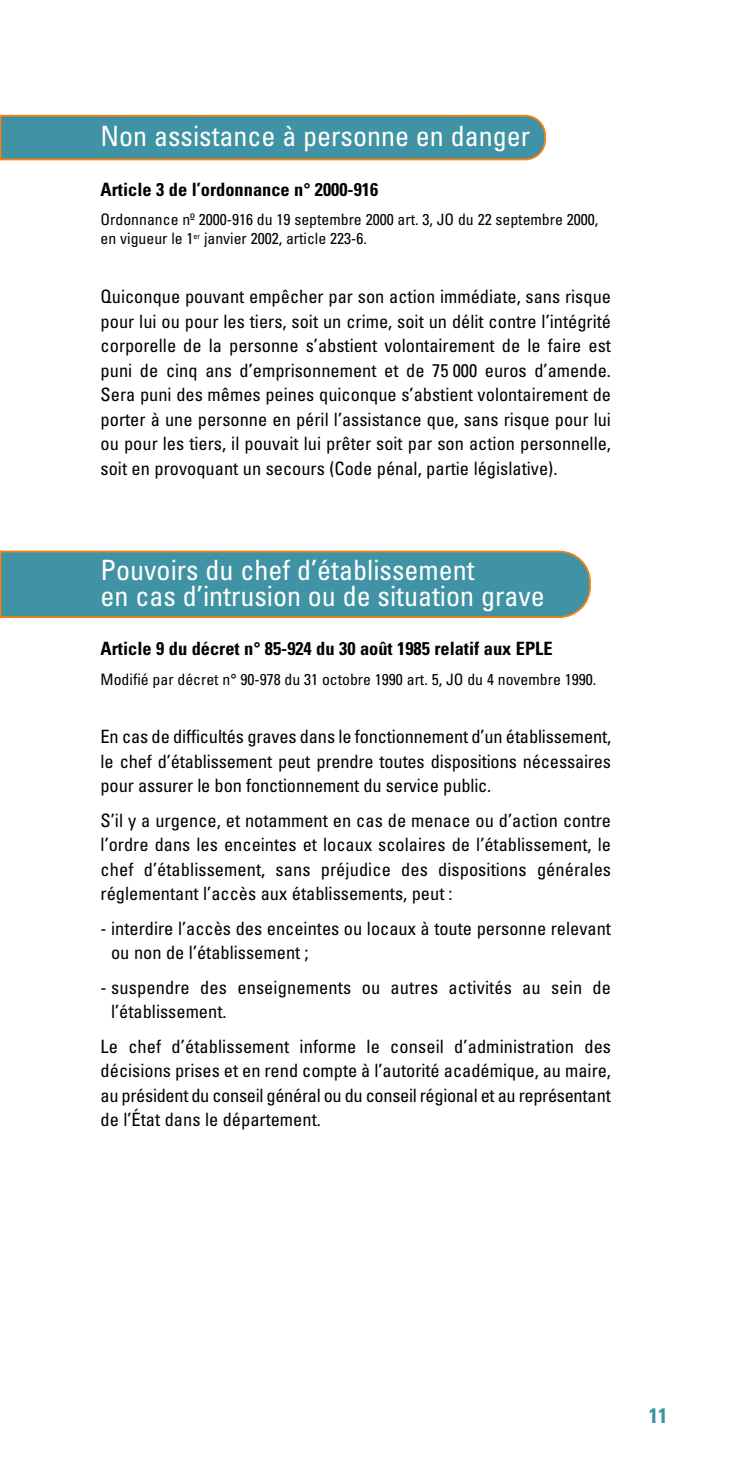
<style>
.page{position:relative;width:737px;height:1474px;background:#fff}
.page>*{position:absolute;margin:0;border:0;box-sizing:border-box;transform-origin:0 0}
.t1{font:condensed 28px/26.2px "Univers";color:#fff}
.t2{font:700 condensed 21px "Univers";color:#4093a4}
.t3{font:condensed 18.38px/24.5px "Univers";color:#000;text-align:justify}
.t4{font:700 condensed 18.38px "Univers";color:#000}
.t5{font:condensed 15.75px/19.2px "Univers";color:#000}
</style>
<div class="page">
<svg style="left:0;top:550px;width:590px;height:68px;background:#4f939a"></svg>
<svg style="left:0;top:115px;width:545px;height:45px;background:#4e9299"></svg>
<h1 class="t1" style="left:101px;top:126px;width:431px">Non assistance à personne en danger</h1>
<p class="t4" style="left:101px;top:183px;width:279px">Article 3 de l’ordonnance n° 2000-916</p>
<p class="t5" style="left:101px;top:211px;width:499px">Ordonnance nº 2000-916 du 19 septembre 2000 art. 3, JO du 22 septembre 2000, en vigueur le 1<sup>er</sup> janvier 2002, article 223-6.</p>
<p class="t3" style="left:101px;top:286px;width:511px">Quiconque pouvant empêcher par son action immédiate, sans risque pour lui ou pour les tiers, soit un crime, soit un délit contre l’intégrité corporelle de la personne s’abstient volontairement de le faire est puni de cinq ans d’emprisonnement et de 75 000 euros d’amende.<br>Sera puni des mêmes peines quiconque s’abstient volontairement de porter à une personne en péril l’assistance que, sans risque pour lui ou pour les tiers, il pouvait lui prêter soit par son action personnelle, soit en provoquant un secours (Code pénal, partie législative).</p>
<h1 class="t1" style="left:101px;top:559px;width:445px">Pouvoirs du chef d’établissement<br>en cas d’intrusion ou de situation grave</h1>
<p class="t4" style="left:101px;top:642px;width:453px">Article 9 du décret n° 85-924 du 30 août 1985 relatif aux EPLE</p>
<p class="t5" style="left:101px;top:670px;width:497px">Modifié par décret n° 90-978 du 31 octobre 1990 art. 5, JO du 4 novembre 1990.</p>
<p class="t3" style="left:101px;top:726px;width:511px">En cas de difficultés graves dans le fonctionnement d’un établissement, le chef d’établissement peut prendre toutes dispositions nécessaires pour assurer le bon fonctionnement du service public.</p>
<p class="t3" style="left:101px;top:809px;width:511px">S’il y a urgence, et notamment en cas de menace ou d’action contre l’ordre dans les enceintes et locaux scolaires de l’établissement, le chef d’établissement, sans préjudice des dispositions générales réglementant l’accès aux établissements, peut :</p>
<p class="t3" style="left:111px;top:917px;width:501px;text-indent:-10px">- interdire l’accès des enceintes ou locaux à toute personne relevant ou non de l’établissement ;</p>
<p class="t3" style="left:111px;top:976px;width:501px;text-indent:-10px">- suspendre des enseignements ou autres activités au sein de l’établissement.</p>
<p class="t3" style="left:101px;top:1035px;width:511px">Le chef d’établissement informe le conseil d’administration des décisions prises et en rend compte à l’autorité académique, au maire, au président du conseil général ou du conseil régional et au représentant de l’État dans le département.</p>
<p class="t2" style="left:648px;top:1407px;width:20px">11</p>
</div>
